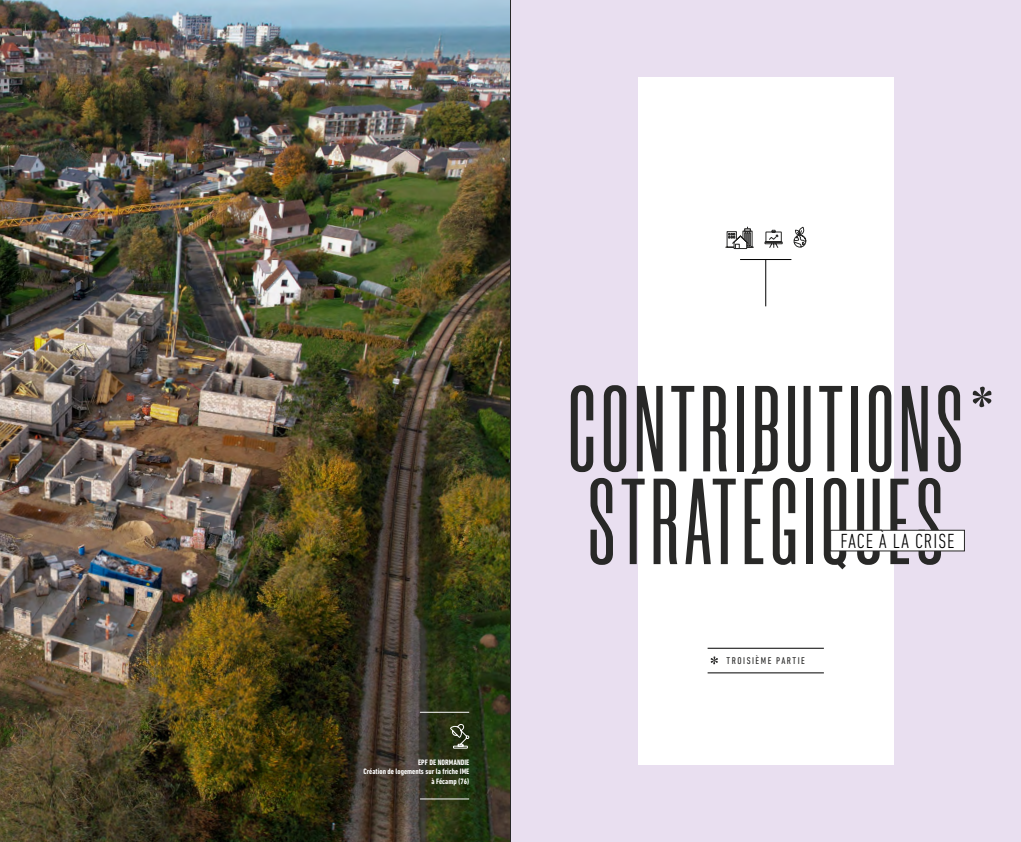
<style>
.page{position:relative;width:1021px;height:842px;background:#fff}
.page>*{position:absolute;margin:0;border:0;box-sizing:border-box;transform-origin:0 0}
.t1{font:500 122.2px/92.8px "Morganite";letter-spacing:.05em;color:#282827}
.t2{font:300 condensed 20.8px "DIN Next LT Pro";letter-spacing:.05em;color:#000}
.t3{font:condensed 10px "DIN Next LT Pro";letter-spacing:.15em;color:#282827}
.t4{font:700 condensed 8px/9.6px "DIN Next LT Pro";color:#fff;text-align:right}
</style>
<div class="page">
<div style="left:510px;top:0;width:510px;height:842px;background:#e9dff0"></div>
<div style="left:638px;top:77px;width:255px;height:687px;background:#fff"></div>
<img style="left:0;top:0;width:510px;height:842px">
<hr style="left:707px;top:673px;width:116px;height:1px;background:#000">
<hr style="left:707px;top:648px;width:116px;height:1px;background:#000">
<svg style="left:830px;top:530px;width:134px;height:21px"></svg>
<svg style="left:972px;top:387px;width:19px;height:20px"></svg>
<svg style="left:710px;top:656px;width:8px;height:8px"></svg>
<hr style="left:740px;top:259px;width:51px;height:1px;background:#000">
<hr style="left:765px;top:260px;width:1px;height:46px;background:#000">
<svg style="left:725px;top:227px;width:29px;height:22px"></svg>
<svg style="left:793px;top:227px;width:13px;height:21px"></svg>
<svg style="left:764px;top:230px;width:18px;height:18px"></svg>
<hr style="left:420px;top:798px;width:49px;height:1px;background:#fff">
<svg style="left:449px;top:723px;width:21px;height:26px"></svg>
<hr style="left:420px;top:712px;width:49px;height:1px;background:#fff">
<hr style="left:510px;top:0;width:1px;height:842px;background:#282827">
<p class="t4" style="left:363px;top:757px;width:107px">EPF DE NORMANDIE<br>Création de logements sur la friche IME à Fécamp (76)</p>
<h1 class="t1" style="left:568px;top:384px;width:396px">CONTRIBUTIONS<br>STRATÉGIQUES</h1>
<h2 class="t2" style="left:840px;top:530px;width:115px">FACE À LA CRISE</h2>
<p class="t3" style="left:726px;top:655px;width:80px">TROISIÈME PARTIE</p>
</div>
